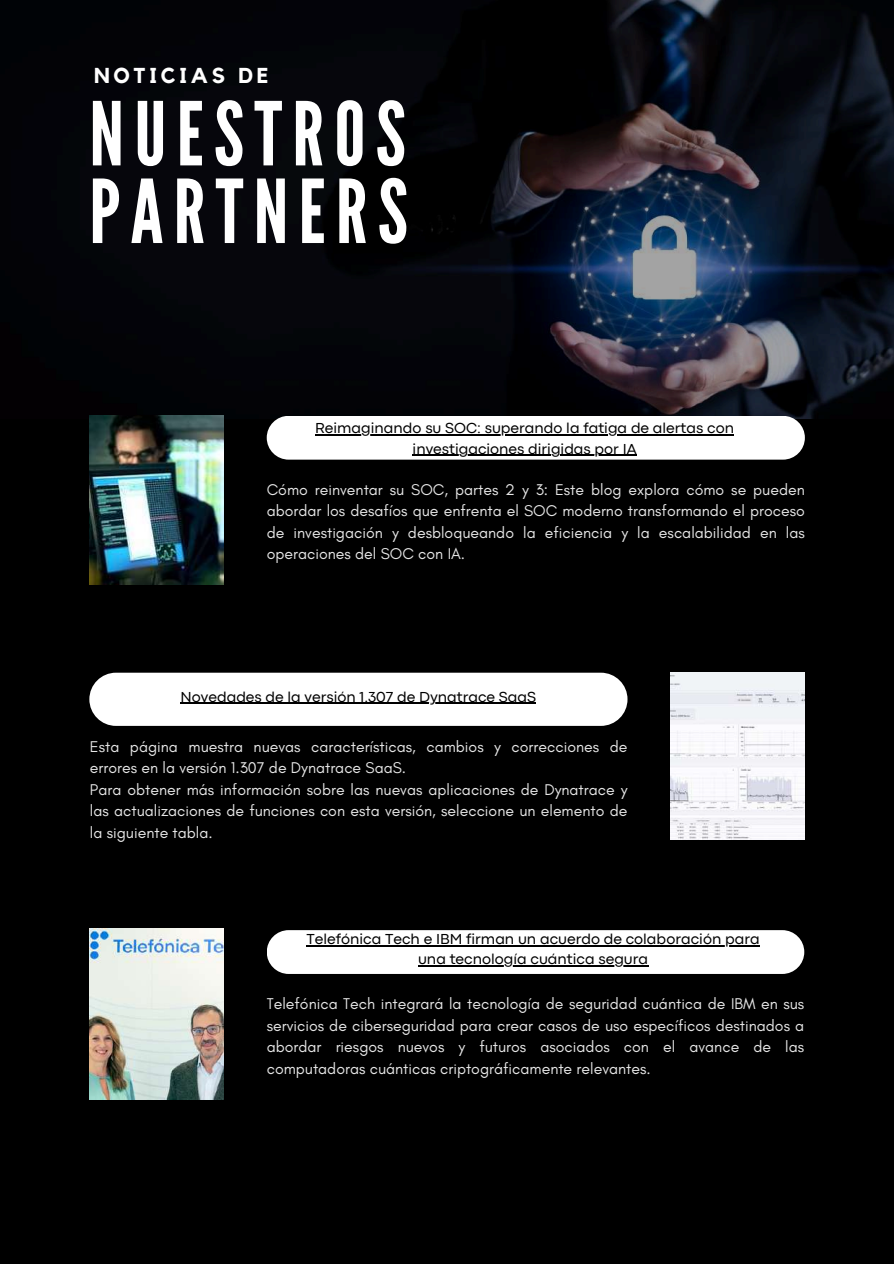
<style>
.page{position:relative;width:894px;height:1264px;background:#fff}
.page>*{position:absolute;margin:0;border:0;box-sizing:border-box;transform-origin:0 0}
.t1{font:87.75px/77.6px "League Gothic";letter-spacing:.115em;color:#fff}
.t2{font:700 21.45px "Kollektif";letter-spacing:.175em;color:#fff}
.t3{font:15.9px/21.5px "Glacial Indifference";color:#e6e6e6;text-align:justify}
.t4{font:15.15px/20.2px "Codec Pro";color:#000;text-align:center}
</style>
<div class="page">
<div style="left:0;top:0;width:893px;height:1263px;background:#000"></div>
<img style="left:80px;top:0;width:813px;height:418px">
<img style="left:89px;top:416px;width:134px;height:168px">
<img style="left:89px;top:928px;width:134px;height:171px">
<img style="left:670px;top:672px;width:134px;height:167px">
<div style="left:267px;top:416px;width:537px;height:43px;background:#fff;border-radius:22px"></div>
<div style="left:89px;top:672px;width:538px;height:54px;background:#fff;border-radius:27px"></div>
<div style="left:267px;top:930px;width:537px;height:43px;background:#fff;border-radius:22px"></div>
<hr style="left:315px;top:434px;width:419px;height:1px;background:#000">
<hr style="left:412px;top:455px;width:224px;height:1px;background:#000">
<hr style="left:180px;top:702px;width:356px;height:1px;background:#000">
<hr style="left:306px;top:945px;width:453px;height:1px;background:#000">
<hr style="left:418px;top:965px;width:230px;height:1px;background:#000">
<h2 class="t2" style="left:94px;top:65px;width:176px">NOTICIAS DE</h2>
<h1 class="t1" style="left:89px;top:97px;width:320px">NUESTROS<br>PARTNERS</h1>
<p class="t4" style="left:315px;top:419px;width:420px">Reimaginando su SOC: superando la fatiga de alertas con investigaciones dirigidas por IA</p>
<p class="t3" style="left:267px;top:478px;width:539px">Cómo reinventar su SOC, partes 2 y 3: Este blog explora cómo se pueden abordar los desafíos que enfrenta el SOC moderno transformando el proceso de investigación y desbloqueando la eficiencia y la escalabilidad en las operaciones del SOC con IA.</p>
<p class="t4" style="left:180px;top:687px;width:357px">Novedades de la versión 1.307 de Dynatrace SaaS</p>
<p class="t3" style="left:90px;top:735px;width:539px;text-align:left">Esta página muestra nuevas características, cambios y correcciones de errores en la versión 1.307 de Dynatrace SaaS.<br>Para obtener más información sobre las nuevas aplicaciones de Dynatrace y las actualizaciones de funciones con esta versión, seleccione un elemento de la siguiente tabla.</p>
<p class="t4" style="left:306px;top:930px;width:454px">Telefónica Tech e IBM firman un acuerdo de colaboración para una tecnología cuántica segura</p>
<p class="t3" style="left:267px;top:992px;width:539px">Telefónica Tech integrará la tecnología de seguridad cuántica de IBM en sus servicios de ciberseguridad para crear casos de uso específicos destinados a abordar riesgos nuevos y futuros asociados con el avance de las computadoras cuánticas criptográficamente relevantes.</p>
</div>
